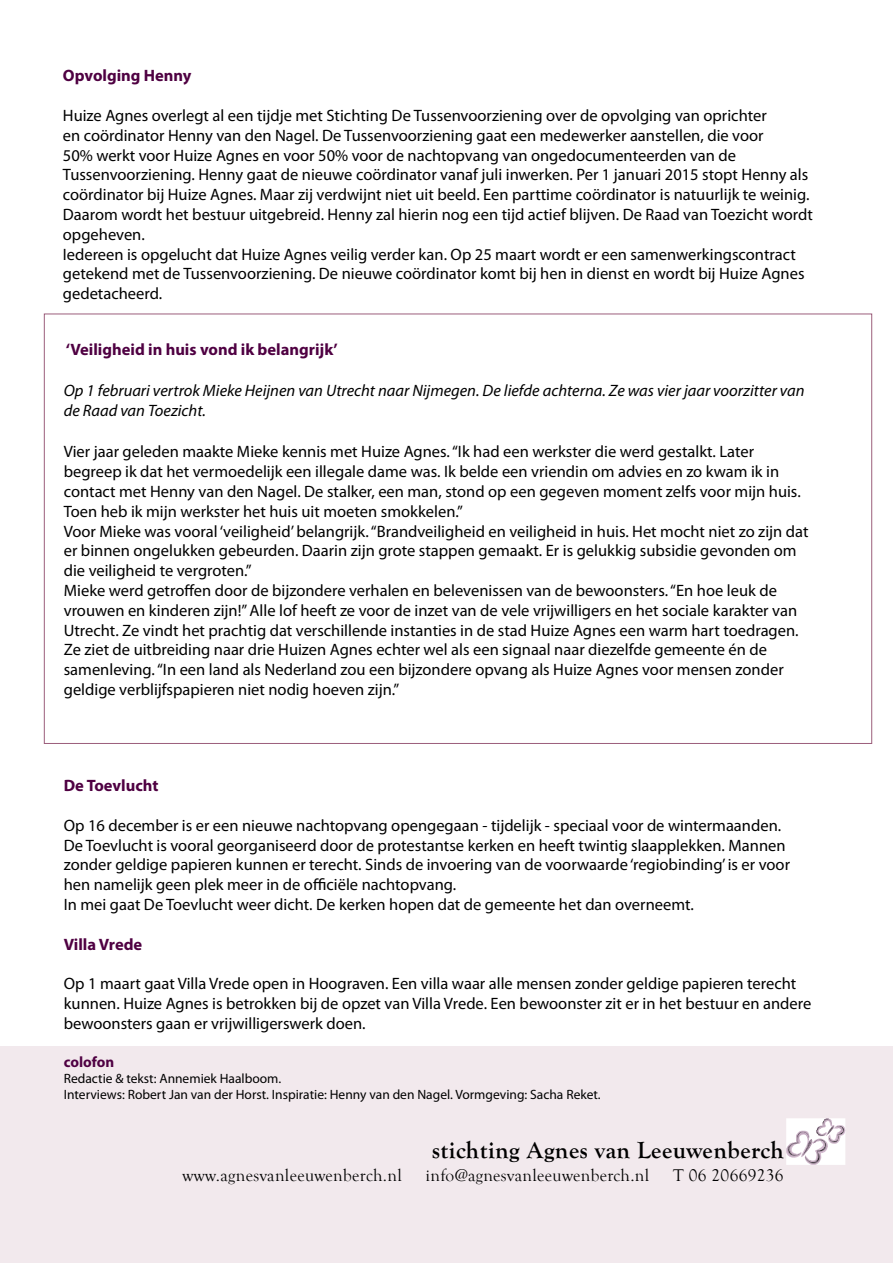
<style>
.page{position:relative;width:893px;height:1263px;background:#fff}
.page>*{position:absolute;margin:0;border:0;box-sizing:border-box;transform-origin:0 0}
.t1{font:700 24.15px "Goudy Old Style T";letter-spacing:.02em;color:#000}
.t2{font:17.4px "Goudy Old Style T";letter-spacing:.02em;color:#000}
.t3{font:16.5px/19.8px "Myriad Pro";color:#000}
.t4{font:italic 16.5px/19.8px "Myriad Pro";color:#000}
.t5{font:700 16.5px "Myriad Pro";color:#4f0042}
.t6{font:700 15px "Myriad Pro";color:#4f0042}
.t7{font:13.5px/16.2px "Myriad Pro";color:#000}
</style>
<div class="page">
<div style="left:0;top:1046px;width:893px;height:217px;background:#f2e9ed"></div>
<svg style="left:786px;top:1118px;width:59px;height:47px;background:#eae5e9"></svg>
<p class="t5" style="left:63px;top:65px;width:130px">Opvolging Henny</p>
<p class="t3" style="left:63px;top:105px;width:751px">Huize Agnes overlegt al een tijdje met Stichting De Tussenvoorziening over de opvolging van oprichter<br>en coördinator Henny van den Nagel. De Tussenvoorziening gaat een medewerker aanstellen, die voor<br>50% werkt voor Huize Agnes en voor 50% voor de nachtopvang van ongedocumenteerden van de Tussenvoorziening. Henny gaat de nieuwe coördinator vanaf juli inwerken. Per 1 januari 2015 stopt Henny als coördinator bij Huize Agnes. Maar zij verdwijnt niet uit beeld. Een parttime coördinator is natuurlijk te weinig.<br>Daarom wordt het bestuur uitgebreid. Henny zal hierin nog een tijd actief blijven. De Raad van Toezicht wordt opgeheven.<br>Iedereen is opgelucht dat Huize Agnes veilig verder kan. Op 25 maart wordt er een samenwerkingscontract getekend met de Tussenvoorziening. De nieuwe coördinator komt bij hen in dienst en wordt bij Huize Agnes gedetacheerd.</p>
<p class="t5" style="left:66px;top:338px;width:274px">‘Veiligheid in huis vond ik belangrijk’</p>
<p class="t4" style="left:64px;top:380px;width:742px">Op 1 februari vertrok Mieke Heijnen van Utrecht naar Nijmegen. De liefde achterna. Ze was vier jaar voorzitter van de Raad van Toezicht.</p>
<p class="t3" style="left:64px;top:442px;width:746px">Vier jaar geleden maakte Mieke kennis met Huize Agnes. “Ik had een werkster die werd gestalkt. Later begreep ik dat het vermoedelijk een illegale dame was. Ik belde een vriendin om advies en zo kwam ik in contact met Henny van den Nagel. De stalker, een man, stond op een gegeven moment zelfs voor mijn huis.<br>Toen heb ik mijn werkster het huis uit moeten smokkelen.”<br>Voor Mieke was vooral ‘veiligheid’ belangrijk. “Brandveiligheid en veiligheid in huis. Het mocht niet zo zijn dat er binnen ongelukken gebeurden. Daarin zijn grote stappen gemaakt. Er is gelukkig subsidie gevonden om die veiligheid te vergroten.”<br>Mieke werd getroffen door de bijzondere verhalen en belevenissen van de bewoonsters. “En hoe leuk de vrouwen en kinderen zijn!” Alle lof heeft ze voor de inzet van de vele vrijwilligers en het sociale karakter van Utrecht. Ze vindt het prachtig dat verschillende instanties in de stad Huize Agnes een warm hart toedragen.<br>Ze ziet de uitbreiding naar drie Huizen Agnes echter wel als een signaal naar diezelfde gemeente én de samenleving. “In een land als Nederland zou een bijzondere opvang als Huize Agnes voor mensen zonder geldige verblijfspapieren niet nodig hoeven zijn.”</p>
<p class="t5" style="left:64px;top:775px;width:96px">De Toevlucht</p>
<p class="t3" style="left:64px;top:815px;width:728px">Op 16 december is er een nieuwe nachtopvang opengegaan - tijdelijk - speciaal voor de wintermaanden.<br>De Toevlucht is vooral georganiseerd door de protestantse kerken en heeft twintig slaapplekken. Mannen zonder geldige papieren kunnen er terecht. Sinds de invoering van de voorwaarde ‘regiobinding’ is er voor hen namelijk geen plek meer in de officiële nachtopvang.<br>In mei gaat De Toevlucht weer dicht. De kerken hopen dat de gemeente het dan overneemt.</p>
<p class="t5" style="left:64px;top:933px;width:80px">Villa Vrede</p>
<p class="t3" style="left:64px;top:973px;width:749px">Op 1 maart gaat Villa Vrede open in Hoograven. Een villa waar alle mensen zonder geldige papieren terecht kunnen. Huize Agnes is betrokken bij de opzet van Villa Vrede. Een bewoonster zit er in het bestuur en andere bewoonsters gaan er vrijwilligerswerk doen.</p>
<p class="t6" style="left:64px;top:1052px;width:52px">colofon</p>
<p class="t7" style="left:64px;top:1070px;width:538px">Redactie &amp; tekst: Annemiek Haalboom.<br>Interviews: Robert Jan van der Horst. Inspiratie: Henny van den Nagel. Vormgeving: Sacha Reket.</p>
<h1 class="t1" style="left:432px;top:1136px;width:353px">stichting Agnes van Leeuwenberch</h1>
<p class="t2" style="left:183px;top:1166px;width:221px">www.agnesvanleeuwenberch.nl</p>
<p class="t2" style="left:426px;top:1166px;width:225px">info@agnesvanleeuwenberch.nl</p>
<p class="t2" style="left:673px;top:1166px;width:112px">T 06 20669236</p>
</div>
